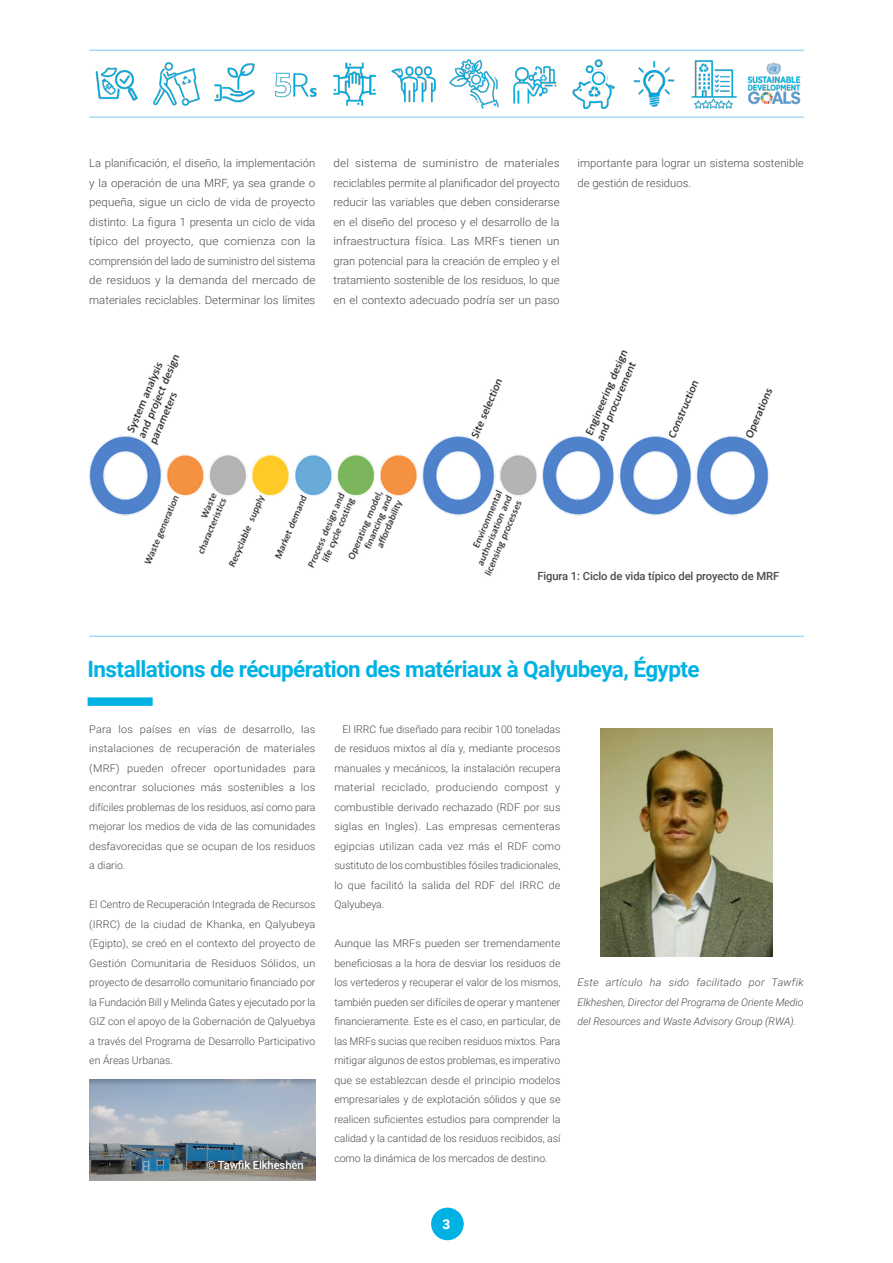
<style>
.page{position:relative;width:893px;height:1263px;background:#fff}
.page>*{position:absolute;margin:0;border:0;box-sizing:border-box;transform-origin:0 0}
.t1{font:700 22.5px "Roboto";letter-spacing:-.025em;color:#00b2e3}
.t2{font:900 13.5px "Roboto";color:#fff}
.t3{font:300 11.25px/19.5px "Roboto";color:#4b4c4d;text-align:justify}
.t4{font:300 11.25px/19.5px "Roboto";color:#4b4c4d;text-align:justify;scale:1.04 1}
.t5{font:500 11.25px "Roboto";letter-spacing:-.01em;color:#4b4c4d}
.t6{font:500 11.25px "Roboto";letter-spacing:-.01em;color:#fff}
.t7{font:300 10.5px/19.5px "Roboto";color:#4b4c4d;text-align:justify;scale:1.04 1}
.t8{font:300 10.5px/19.5px "Roboto";color:#4b4c4d;text-align:justify}
.t9{font:italic 300 10.5px/19.5px "Roboto";color:#4b4c4d;text-align:justify;scale:1.04 1}
</style>
<div class="page">
<img style="left:95px;top:67px;width:43px;height:34px">
<img style="left:153px;top:62px;width:47px;height:44px">
<img style="left:214px;top:63px;width:41px;height:40px">
<img style="left:274px;top:72px;width:43px;height:26px">
<img style="left:333px;top:62px;width:43px;height:44px">
<img style="left:391px;top:66px;width:45px;height:37px">
<img style="left:449px;top:59px;width:50px;height:49px">
<img style="left:513px;top:66px;width:44px;height:38px">
<img style="left:572px;top:59px;width:43px;height:49px">
<img style="left:633px;top:60px;width:42px;height:47px">
<img style="left:691px;top:60px;width:46px;height:48px">
<img style="left:747px;top:62px;width:53px;height:43px">
<hr style="left:89px;top:116px;width:715px;height:2px;background:#a5dbf2">
<hr style="left:89px;top:50px;width:715px;height:1px;background:#a5dbf2">
<hr style="left:89px;top:636px;width:715px;height:1px;background:#a5dbf2">
<div style="left:88px;top:697px;width:65px;height:9px;background:#00b2e3"></div>
<img style="left:89px;top:1080px;width:226px;height:100px">
<img style="left:601px;top:728px;width:171px;height:228px">
<img style="left:89px;top:350px;width:684px;height:226px">
<div style="left:431px;top:1207px;width:33px;height:33px;background:#00b2e3;border-radius:50%"></div>
<p class="t3" style="left:89px;top:153px;width:228px">La planificación, el diseño, la implementación y la operación de una MRF, ya sea grande o pequeña, sigue un ciclo de vida de proyecto distinto. La figura 1 presenta un ciclo de vida típico del proyecto, que comienza con la comprensión del lado de suministro del sistema de residuos y la demanda del mercado de materiales reciclables. Determinar los límites</p>
<p class="t4" style="left:333px;top:153px;width:219px">del sistema de suministro de materiales reciclables permite al planificador del proyecto reducir las variables que deben considerarse en el diseño del proceso y el desarrollo de la infraestructura física. Las MRFs tienen un gran potencial para la creación de empleo y el tratamiento sostenible de los residuos, lo que en el contexto adecuado podría ser un paso</p>
<p class="t3" style="left:578px;top:153px;width:228px">importante para lograr un sistema sostenible de gestión de residuos.</p>
<p class="t5" style="left:537px;top:568px;width:243px">Figura 1: Ciclo de vida típico del proyecto de MRF</p>
<h1 class="t1" style="left:88px;top:653px;width:614px">Installations de récupération des matériaux à Qalyubeya, Égypte</h1>
<p class="t7" style="left:89px;top:719px;width:219px">Para los países en vías de desarrollo, las instalaciones de recuperación de materiales (MRF) pueden ofrecer oportunidades para encontrar soluciones más sostenibles a los difíciles problemas de los residuos, así como para mejorar los medios de vida de las comunidades desfavorecidas que se ocupan de los residuos a diario.</p>
<p class="t8" style="left:89px;top:894px;width:228px">El Centro de Recuperación Integrada de Recursos (IRRC) de la ciudad de Khanka, en Qalyubeya (Egipto), se creó en el contexto del proyecto de Gestión Comunitaria de Residuos Sólidos, un proyecto de desarrollo comunitario financiado por la Fundación Bill y Melinda Gates y ejecutado por la GIZ con el apoyo de la Gobernación de Qalyuebya a través del Programa de Desarrollo Participativo en Áreas Urbanas.</p>
<p class="t6" style="left:207px;top:1157px;width:98px">© Tawfik Elkheshen</p>
<p class="t8" style="left:334px;top:719px;width:228px;text-indent:8px">El IRRC fue diseñado para recibir 100 toneladas de residuos mixtos al día y, mediante procesos manuales y mecánicos, la instalación recupera material reciclado, produciendo compost y combustible derivado rechazado (RDF por sus siglas en Ingles). Las empresas cementeras egipcias utilizan cada vez más el RDF como sustituto de los combustibles fósiles tradicionales, lo que facilitó la salida del RDF del IRRC de Qalyubeya.</p>
<p class="t7" style="left:334px;top:933px;width:219px">Aunque las MRFs pueden ser tremendamente beneficiosas a la hora de desviar los residuos de los vertederos y recuperar el valor de los mismos, también pueden ser difíciles de operar y mantener financieramente. Este es el caso, en particular, de las MRFs sucias que reciben residuos mixtos. Para mitigar algunos de estos problemas, es imperativo que se establezcan desde el principio modelos empresariales y de explotación sólidos y que se realicen suficientes estudios para comprender la calidad y la cantidad de los residuos recibidos, así como la dinámica de los mercados de destino.</p>
<p class="t9" style="left:578px;top:972px;width:219px">Este artículo ha sido facilitado por Tawfik Elkheshen, Director del Programa de Oriente Medio del Resources and Waste Advisory Group (RWA).</p>
<p class="t2" style="left:443px;top:1215px;width:9px">3</p>
</div>
